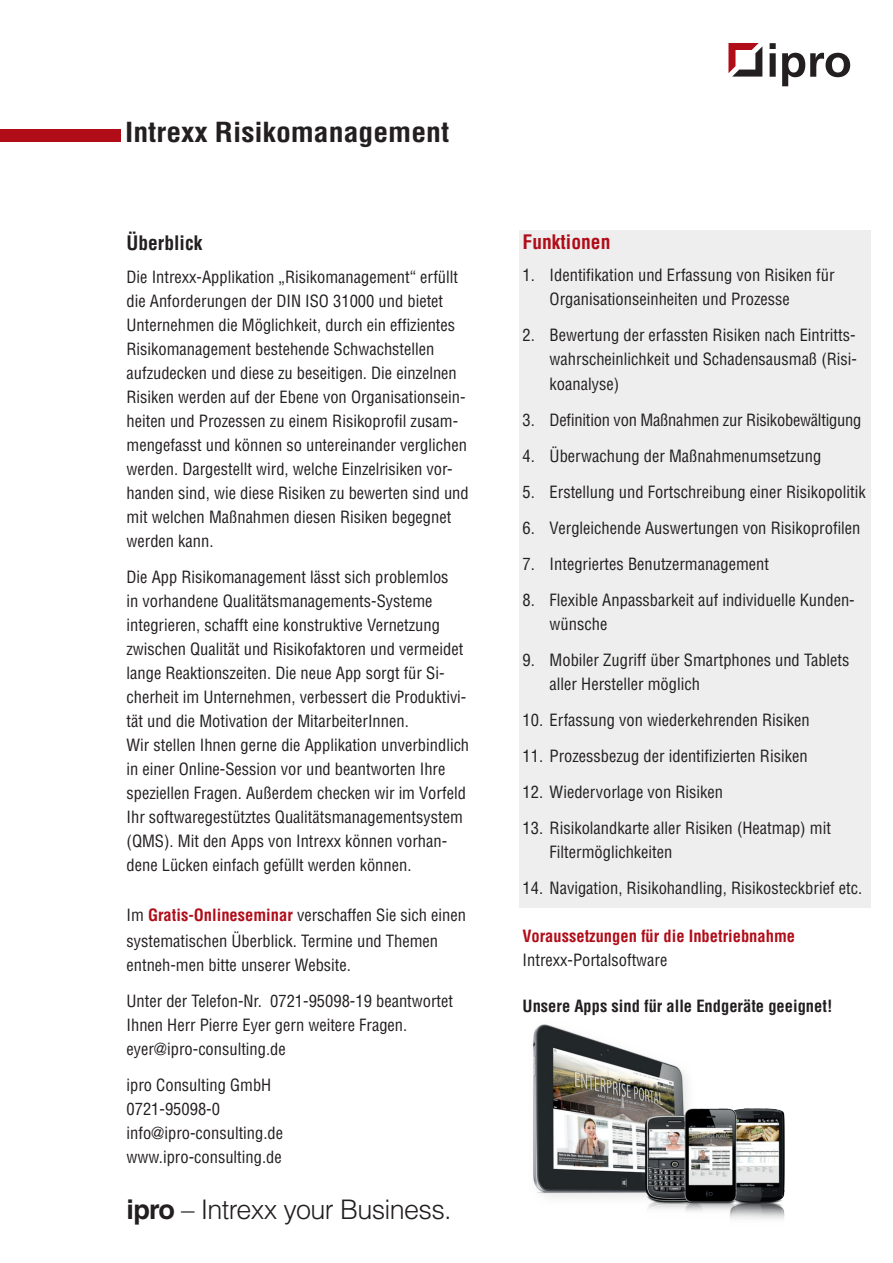
<style>
.page{position:relative;width:893px;height:1263px;background:#fff}
.page>*{position:absolute;margin:0;border:0;box-sizing:border-box;transform-origin:0 0}
.t1{font:300 27px "Helvetica LT Std";letter-spacing:-.025em;color:#231f20}
.t2{font:700 condensed 27px "Helvetica LT Std";color:#231f20;scale:1.1 1}
.t3{font:700 condensed 19.5px "Helvetica LT Std";color:#b00d19}
.t4{font:700 condensed 19.5px "Helvetica LT Std";color:#231f20}
.t5{font:condensed 16.5px/24px "Helvetica LT Std";color:#231f20}
.t6{font:700 condensed 16.5px "Helvetica LT Std";color:#231f20}
.t7{font:700 condensed 16.5px "Helvetica LT Std";color:#b00d19}
.s1{font-weight:700;color:#b00d19}
.s2{font-weight:700}
</style>
<div class="page">
<div style="left:519px;top:231px;width:352px;height:677px;background:#edeeed"></div>
<div style="left:0;top:129px;width:120px;height:13px;background:#b00d19"></div>
<svg style="left:770px;top:43px;width:80px;height:43px"></svg>
<svg style="left:728px;top:43px;width:34px;height:34px"></svg>
<img style="left:532px;top:1024px;width:253px;height:195px">
<h1 class="t2" style="left:125px;top:115px;width:296px">Intrexx Risikomanagement</h1>
<p class="t4" style="left:126px;top:231px;width:77px">Überblick</p>
<p class="t5" style="left:126px;top:264px;width:344px">Die Intrexx-Applikation „Risikomanagement“ erfüllt die Anforderungen der DIN ISO 31000 und bietet Unternehmen die Möglichkeit, durch ein effizientes Risikomanagement bestehende Schwachstellen aufzudecken und diese zu beseitigen. Die einzelnen Risiken werden auf der Ebene von Organisationsein&shy;heiten und Prozessen zu einem Risikoprofil zusam&shy;mengefasst und können so untereinander verglichen werden. Dargestellt wird, welche Einzelrisiken vor&shy;handen sind, wie diese Risiken zu bewerten sind und mit welchen Maßnahmen diesen Risiken begegnet werden kann.</p>
<p class="t5" style="left:126px;top:564px;width:344px">Die App Risikomanagement lässt sich problemlos<br>in vorhandene Qualitätsmanagements-Systeme integrieren, schafft eine konstruktive Vernetzung zwischen Qualität und Risikofaktoren und vermeidet lange Reaktionszeiten. Die neue App sorgt für Si&shy;cherheit im Unternehmen, verbessert die Produktivi&shy;tät und die Motivation der MitarbeiterInnen.<br>Wir stellen Ihnen gerne die Applikation unverbindlich in einer Online-Session vor und beantworten Ihre speziellen Fragen. Außerdem checken wir im Vorfeld Ihr softwaregestütztes Qualitätsmanagementsystem (QMS). Mit den Apps von Intrexx können vorhan&shy;dene Lücken einfach gefüllt werden können.</p>
<p class="t5" style="left:126px;top:902px;width:341px;line-height:25.3px">Im <span class="s1">Gratis-Onlineseminar</span> verschaffen Sie sich einen systematischen Überblick. Termine und Themen entneh-men bitte unserer Website.</p>
<p class="t5" style="left:126px;top:989px;width:328px">Unter der Telefon-Nr. 0721-95098-19 beantwortet<br>Ihnen Herr Pierre Eyer gern weitere Fragen. eyer@ipro-consulting.de</p>
<p class="t5" style="left:126px;top:1073px;width:158px">ipro Consulting GmbH<br>0721-95098-0 info@ipro-consulting.de www.ipro-consulting.de</p>
<h1 class="t1" style="left:126px;top:1192px;width:327px"><span class="s2">ipro</span> – Intrexx your Business.</h1>
<p class="t3" style="left:523px;top:230px;width:89px">Funktionen</p>
<p class="t5" style="left:550px;top:263px;width:286px;text-indent:-27px">1. Identifikation und Erfassung von Risiken für<br>Organisationseinheiten und Prozesse</p>
<p class="t5" style="left:550px;top:323px;width:309px;text-align:justify;text-indent:-27px">2. Bewertung der erfassten Risiken nach Eintritts&shy;wahrscheinlichkeit und Schadensausmaß (Risi&shy;koanalyse)</p>
<p class="t5" style="left:523px;top:407px;width:340px">3. Definition von Maßnahmen zur Risikobewältigung</p>
<p class="t5" style="left:523px;top:443px;width:300px">4. Überwachung der Maßnahmenumsetzung</p>
<p class="t5" style="left:523px;top:479px;width:345px">5. Erstellung und Fortschreibung einer Risikopolitik</p>
<p class="t5" style="left:523px;top:515px;width:339px">6. Vergleichende Auswertungen von Risikoprofilen</p>
<p class="t5" style="left:523px;top:551px;width:248px">7. Integriertes Benutzermanagement</p>
<p class="t5" style="left:550px;top:587px;width:307px;text-indent:-27px">8. Flexible Anpassbarkeit auf individuelle Kunden&shy;wünsche</p>
<p class="t5" style="left:550px;top:647px;width:301px;text-indent:-27px">9. Mobiler Zugriff über Smartphones und Tablets aller Hersteller möglich</p>
<p class="t5" style="left:523px;top:707px;width:289px">10. Erfassung von wiederkehrenden Risiken</p>
<p class="t5" style="left:523px;top:743px;width:286px">11. Prozessbezug der identifizierten Risiken</p>
<p class="t5" style="left:523px;top:779px;width:202px">12. Wiedervorlage von Risiken</p>
<p class="t5" style="left:550px;top:815px;width:283px;text-indent:-27px">13. Risikolandkarte aller Risiken (Heatmap) mit<br>Filtermöglichkeiten</p>
<p class="t5" style="left:523px;top:875px;width:341px">14. Navigation, Risikohandling, Risikosteckbrief etc.</p>
<p class="t7" style="left:523px;top:925px;width:274px">Voraussetzungen für die Inbetriebnahme</p>
<p class="t5" style="left:523px;top:947px;width:146px">Intrexx-Portalsoftware</p>
<p class="t6" style="left:523px;top:996px;width:311px">Unsere Apps sind für alle Endgeräte geeignet!</p>
</div>
